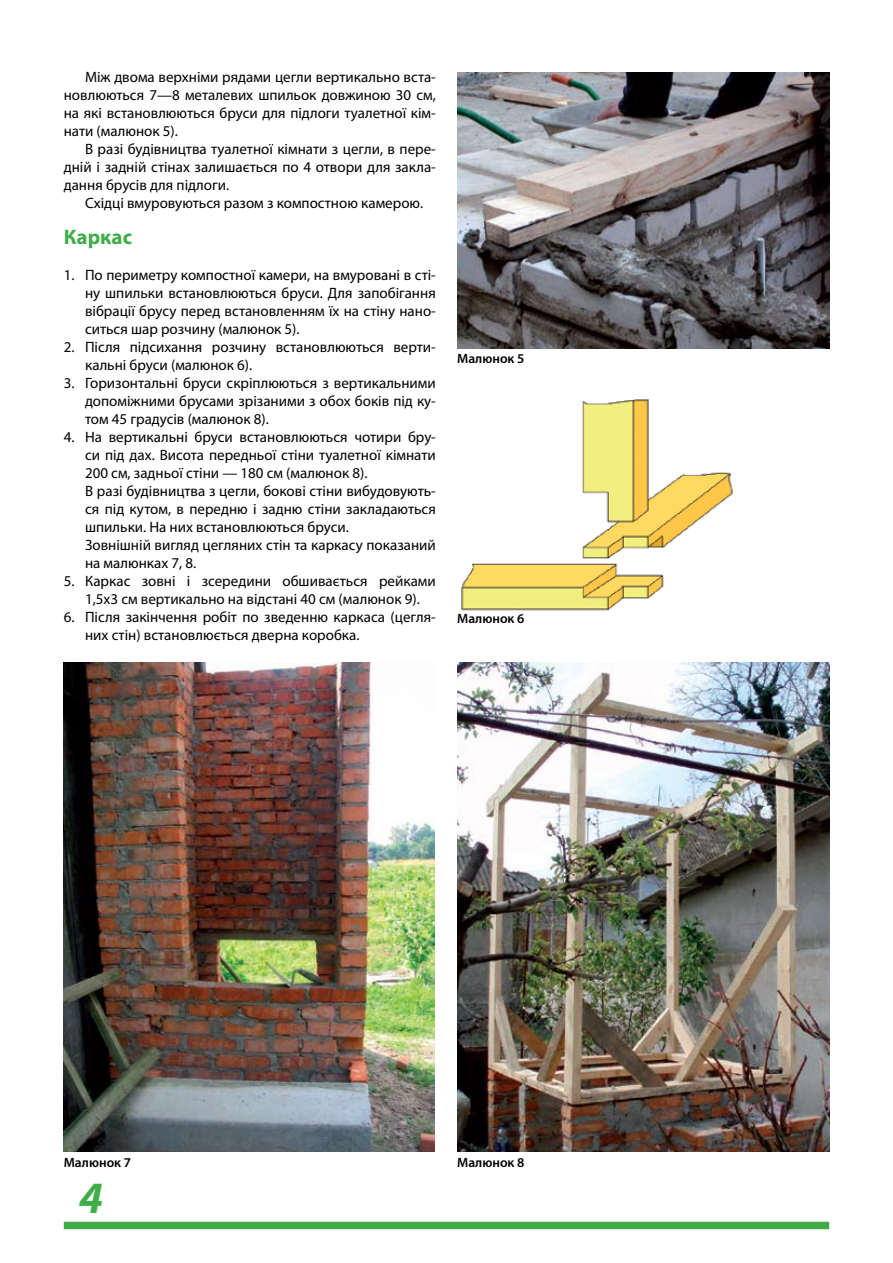
<style>
.page{position:relative;width:893px;height:1263px;background:#fff}
.page>*{position:absolute;margin:0;border:0;box-sizing:border-box;transform-origin:0 0}
.t1{font:italic 700 45px "Myriad Pro";color:#41ad49}
.t2{font:700 21px "Myriad Pro";color:#41ad49}
.t3{font:15px/18px "Myriad Pro";color:#000;text-align:justify}
.t4{font:600 13.5px "Myriad Pro";color:#000}
</style>
<div class="page">
<div style="left:64px;top:1222px;width:765px;height:7px;background:#41ad49"></div>
<img style="left:458px;top:73px;width:371px;height:275px">
<img style="left:64px;top:662px;width:371px;height:489px">
<img style="left:457px;top:662px;width:372px;height:489px">
<img style="left:461px;top:399px;width:272px;height:212px">
<p class="t3" style="left:64px;top:68px;width:374px;text-indent:21px">Між двома верхніми рядами цегли вертикально вста&shy;новлюються 7—8 металевих шпильок довжиною 30 см, на які встановлюються бруси для підлоги туалетної кім&shy;нати (малюнок 5).</p>
<p class="t3" style="left:64px;top:140px;width:374px;text-indent:21px">В разі будівництва туалетної кімнати з цегли, в пере&shy;дній і задній стінах залишається по 4 отвори для закла&shy;дання брусів для підлоги.</p>
<p class="t3" style="left:85px;top:194px;width:340px">Східці вмуровуються разом з компостною камерою.</p>
<h2 class="t2" style="left:64px;top:223px;width:70px">Каркас</h2>
<p class="t3" style="left:85px;top:266px;width:352px;text-indent:-21px">1. По периметру компостної камери, на вмуровані в сті&shy;ну шпильки встановлюються бруси. Для запобігання вібрації брусу перед встановленням їх на стіну нано&shy;ситься шар розчину (малюнок 5).</p>
<p class="t3" style="left:85px;top:338px;width:352px;text-indent:-21px">2. Після підсихання розчину встановлюються верти&shy;кальні бруси (малюнок 6).</p>
<p class="t3" style="left:85px;top:374px;width:352px;text-indent:-21px">3. Горизонтальні бруси скріплюються з вертикальними допоміжними брусами зрізаними з обох боків під ку&shy;том 45 градусів (малюнок 8).</p>
<p class="t3" style="left:85px;top:428px;width:352px;text-align:left;text-indent:-21px">4. На вертикальні бруси встановлюються чотири бру&shy;си під дах. Висота передньої стіни туалетної кімнати 200 см, задньої стіни — 180 см (малюнок 8).<br>В разі будівництва з цегли, бокові стіни вибудовують&shy;ся під кутом, в передню і задню стіни закладаються шпильки. На них встановлюються бруси.<br>Зовнішній вигляд цегляних стін та каркасу показаний на малюнках 7, 8.</p>
<p class="t3" style="left:64px;top:572px;width:374px;text-align:center">5. Каркас зовні і зсередини обшивається рейками<br>1,5х3 см вертикально на відстані 40 см (малюнок 9).</p>
<p class="t3" style="left:85px;top:608px;width:352px;text-indent:-21px">6. Після закінчення робіт по зведенню каркаса (цегля&shy;них стін) встановлюється дверна коробка.</p>
<p class="t4" style="left:457px;top:349px;width:69px">Малюнок 5</p>
<p class="t4" style="left:457px;top:610px;width:69px">Малюнок 6</p>
<p class="t4" style="left:64px;top:1154px;width:69px">Малюнок 7</p>
<p class="t4" style="left:457px;top:1154px;width:69px">Малюнок 8</p>
<h1 class="t1" style="left:79px;top:1168px;width:26px">4</h1>
</div>
